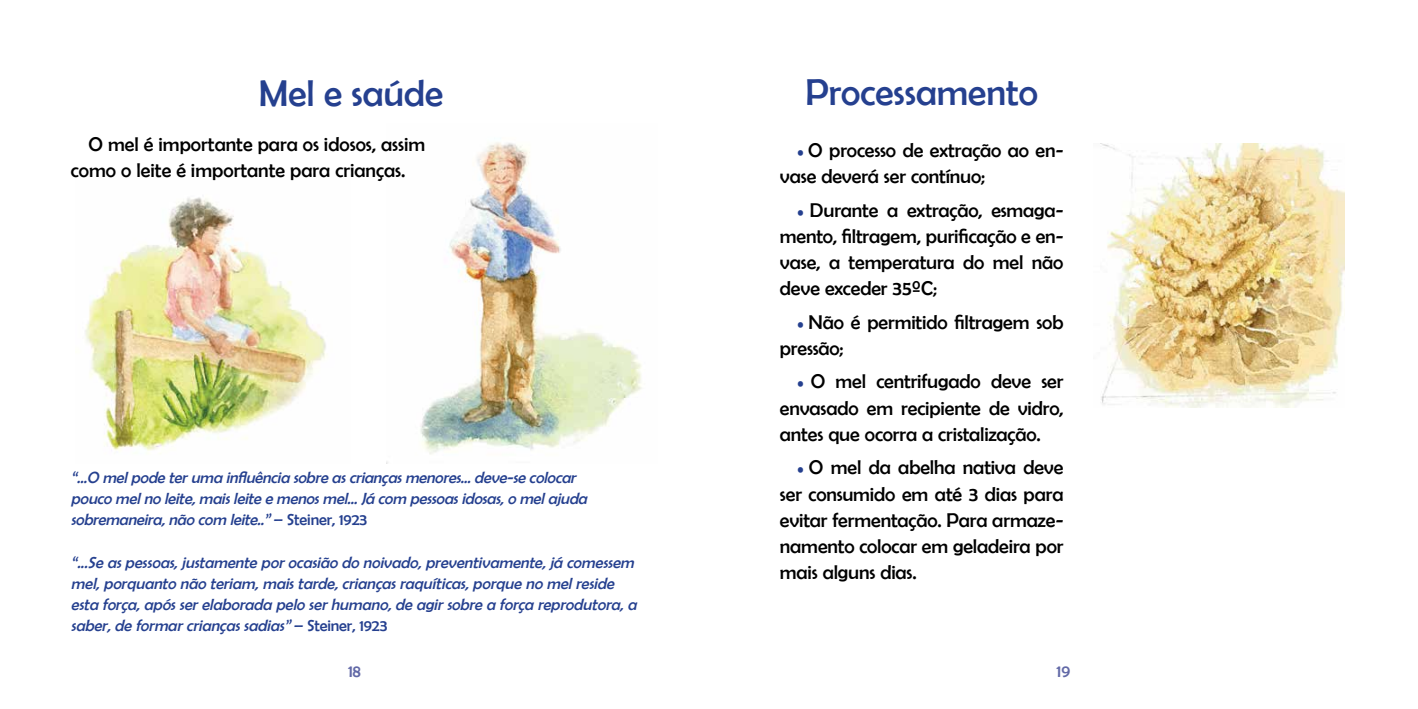
<style>
.page{position:relative;width:1418px;height:709px;background:#fff}
.page>*{position:absolute;margin:0;border:0;box-sizing:border-box;transform-origin:0 0}
.t1{font:37.5px "Berlin Sans FB";color:#25408f}
.t2{font:20px/26.2px "Berlin Sans FB";letter-spacing:-.005em;color:#000}
.t3{font:17.5px "Berlin Sans FB";color:#6269a7}
.t4{font:italic 16.25px/21.2px "Berlin Sans FB";color:#25408f}
.s1{font-style:normal}
.s2{font-size:13.75px;color:#25408f}
</style>
<div class="page">
<img style="left:85px;top:197px;width:241px;height:257px">
<img style="left:386px;top:142px;width:256px;height:321px">
<img style="left:1101px;top:144px;width:243px;height:263px">
<h1 class="t1" style="left:259px;top:73px;width:186px">Mel e saúde</h1>
<p class="t2" style="left:71px;top:131px;width:356px;text-indent:18px">O mel é importante para os idosos, assim como o leite é importante para crianças.</p>
<p class="t4" style="left:71px;top:466px;width:521px">“...O melpode teruma influência sobre ascriançasmenores...deve-se colocar pouco melno leite,maisleite e menosmel...Já com pessoasidosas,o melajuda sobremaneira,não com leite..”<span class="s1">– S t e i n e r , 1 9 2 3</span></p>
<p class="t4" style="left:71px;top:551px;width:571px">“...Se aspessoas,justamente porocasião do noivado,preventivamente,já comessem mel,porquanto não teriam,maistarde,criançasraquíticas,porque no melreside esta força,apósserelaborada pelo serhumano,de agirsobre a força reprodutora,a saber,de formarcriançassadias”<span class="s1">– S t e i n e r , 1 9 2 3</span></p>
<h1 class="t1" style="left:805px;top:71px;width:234px">Processamento</h1>
<p class="t2" style="left:780px;top:137px;width:285px;text-indent:18px"><span class="s2">•</span> O processo de extração ao en&shy;vase deverá ser contínuo;</p>
<p class="t2" style="left:780px;top:196px;width:285px;text-align:justify;text-indent:18px"><span class="s2">•</span> Durante a extração, esmaga&shy;mento, filtragem, purificação e en&shy;vase, a temperatura do mel não deve exceder 35ºC;</p>
<p class="t2" style="left:780px;top:309px;width:285px;text-indent:18px"><span class="s2">•</span> Não é permitido filtragem sob pressão;</p>
<p class="t2" style="left:780px;top:368px;width:285px;text-align:justify;text-indent:18px"><span class="s2">•</span> O mel centrifugado deve ser envasado em recipiente de vidro, antes que ocorra a cristalização.</p>
<p class="t2" style="left:780px;top:454px;width:285px;text-align:justify;text-indent:18px"><span class="s2">•</span> O mel da abelha nativa deve ser consumido em até 3 dias para evitar fermentação. Para armaze&shy;namento colocar em geladeira por mais alguns dias.</p>
<p class="t3" style="left:348px;top:661px;width:14px">18</p>
<p class="t3" style="left:1056px;top:661px;width:15px">19</p>
</div>
